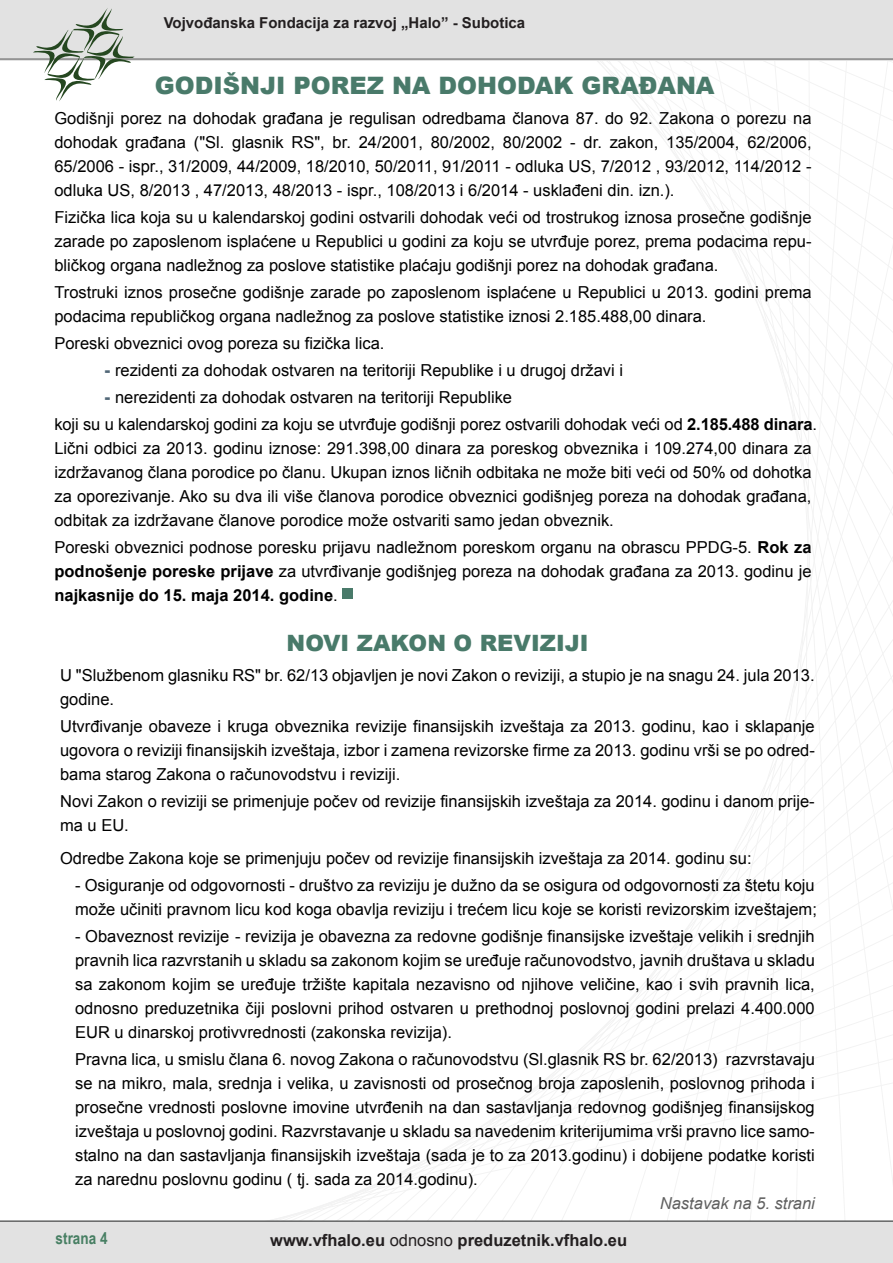
<style>
.page{position:relative;width:893px;height:1263px;background:#fff}
.page>*{position:absolute;margin:0;border:0;box-sizing:border-box;transform-origin:0 0}
.t1{font:900 24px "Arial";color:#497a6a}
.t2{font:900 22.5px "Arial";color:#497a6a}
.t3{font:16.5px/24px "Arial";color:#000;text-align:justify}
.t4{font:700 16.5px "Arial";color:#231f20}
.t5{font:italic 16.5px "Arial";color:#606060}
.t6{font:700 16.5px "Arial Narrow";color:#477f63}
.t7{font:700 15px "Arial";color:#231f20}
.s1{font-weight:900;color:#516777}
.s2{font-weight:700}
.s3{font-weight:400}
</style>
<div class="page">
<svg style="left:526px;top:101px;width:367px;height:994px"></svg>
<div style="left:0;top:1221px;width:893px;height:42px;background:#e2e2e2"></div>
<hr style="left:0;top:58px;width:893px;height:2px;background:#848484">
<svg style="left:2px;top:0;width:891px;height:101px"></svg>
<hr style="left:0;top:1220px;width:893px;height:2px;background:#636464">
<div style="left:342px;top:588px;width:11px;height:11px;background:#497a6a"></div>
<p class="t7" style="left:164px;top:13px;width:363px">Vojvođanska Fondacija za razvoj „Halo” - Subotica</p>
<h1 class="t1" style="left:155px;top:68px;width:561px">GODIŠNJI POREZ NA DOHODAK GRAĐANA</h1>
<p class="t3" style="left:54px;top:106px;width:759px">Godišnji porez na dohodak građana je regulisan odredbama članova 87. do 92. Zakona o porezu na dohodak građana ("Sl. glasnik RS", br. 24/2001, 80/2002, 80/2002 - dr. zakon, 135/2004, 62/2006, 65/2006 - ispr., 31/2009, 44/2009, 18/2010, 50/2011, 91/2011 - odluka US, 7/2012 , 93/2012, 114/2012 - odluka US, 8/2013 , 47/2013, 48/2013 - ispr., 108/2013 i 6/2014 - usklađeni din. izn.).</p>
<p class="t3" style="left:54px;top:205px;width:759px">Fizička lica koja su u kalendarskoj godini ostvarili dohodak veći od trostrukog iznosa prosečne godišnje zarade po zaposlenom isplaćene u Republici u godini za koju se utvrđuje porez, prema podacima repu&shy;bličkog organa nadležnog za poslove statistike plaćaju godišnji porez na dohodak građana.</p>
<p class="t3" style="left:54px;top:280px;width:759px">Trostruki iznos prosečne godišnje zarade po zaposlenom isplaćene u Republici u 2013. godini prema podacima republičkog organa nadležnog za poslove statistike iznosi 2.185.488,00 dinara.</p>
<p class="t3" style="left:54px;top:331px;width:332px">Poreski obveznici ovog poreza su fizička lica.</p>
<p class="t3" style="left:105px;top:358px;width:520px"><span class="s1">-</span> rezidenti za dohodak ostvaren na teritoriji Republike i u drugoj državi i</p>
<p class="t3" style="left:54px;top:384px;width:764px;line-height:27px;text-indent:50px"><span class="s1">-</span> nerezidenti za dohodak ostvaren na teritoriji Republike<br>koji su u kalendarskoj godini za koju se utvrđuje godišnji porez ostvarili dohodak veći od <span class="s2">2.185.488 dinara</span>.</p>
<p class="t3" style="left:54px;top:436px;width:759px">Lični odbici za 2013. godinu iznose: 291.398,00 dinara za poreskog obveznika i 109.274,00 dinara za izdržavanog člana porodice po članu. Ukupan iznos ličnih odbitaka ne može biti veći od 50% od dohotka za oporezivanje. Ako su dva ili više članova porodice obveznici godišnjeg poreza na dohodak građana, odbitak za izdržavane članove porodice može ostvariti samo jedan obveznik.</p>
<p class="t3" style="left:54px;top:535px;width:759px">Poreski obveznici podnose poresku prijavu nadležnom poreskom organu na obrascu PPDG-5. <span class="s2">Rok za podnošenje poreske prijave</span> za utvrđivanje godišnjeg poreza na dohodak građana za 2013. godinu je <span class="s2">najkasnije do 15. maja 2014. godine</span>.</p>
<h2 class="t2" style="left:287px;top:627px;width:303px">NOVI ZAKON O REVIZIJI</h2>
<p class="t3" style="left:60px;top:663px;width:756px">U "Službenom glasniku RS" br. 62/13 objavljen je novi Zakon o reviziji, a stupio je na snagu 24. jula 2013. godine.</p>
<p class="t3" style="left:60px;top:714px;width:756px">Utvrđivanje obaveze i kruga obveznika revizije finansijskih izveštaja za 2013. godinu, kao i sklapanje ugovora o reviziji finansijskih izveštaja, izbor i zamena revizorske firme za 2013. godinu vrši se po odred&shy;bama starog Zakona o računovodstvu i reviziji.</p>
<p class="t3" style="left:60px;top:789px;width:756px">Novi Zakon o reviziji se primenjuje počev od revizije finansijskih izveštaja za 2014. godinu i danom prije&shy;ma u EU.</p>
<p class="t3" style="left:60px;top:846px;width:693px">Odredbe Zakona koje se primenjuju počev od revizije finansijskih izveštaja za 2014. godinu su:</p>
<p class="t3" style="left:75px;top:873px;width:743px">- Osiguranje od odgovornosti - društvo za reviziju je dužno da se osigura od odgovornosti za štetu koju može učiniti pravnom licu kod koga obavlja reviziju i trećem licu koje se koristi revizorskim izveštajem;</p>
<p class="t3" style="left:75px;top:924px;width:741px">- Obaveznost revizije - revizija je obavezna za redovne godišnje finansijske izveštaje velikih i srednjih pravnih lica razvrstanih u skladu sa zakonom kojim se uređuje računovodstvo, javnih društava u skladu sa zakonom kojim se uređuje tržište kapitala nezavisno od njihove veličine, kao i svih pravnih lica, odnosno preduzetnika čiji poslovni prihod ostvaren u prethodnoj poslovnoj godini prelazi 4.400.000<br>EUR u dinarskoj protivvrednosti (zakonska revizija).</p>
<p class="t3" style="left:75px;top:1048px;width:741px">Pravna lica, u smislu člana 6. novog Zakona o računovodstvu (Sl.glasnik RS br. 62/2013) razvrstavaju se na mikro, mala, srednja i velika, u zavisnosti od prosečnog broja zaposlenih, poslovnog prihoda i prosečne vrednosti poslovne imovine utvrđenih na dan sastavljanja redovnog godišnjeg finansijskog izveštaja u poslovnoj godini. Razvrstavanje u skladu sa navedenim kriterijumima vrši pravno lice samo&shy;stalno na dan sastavljanja finansijskih izveštaja (sada je to za 2013.godinu) i dobijene podatke koristi za narednu poslovnu godinu ( tj. sada za 2014.godinu).</p>
<p class="t5" style="left:660px;top:1193px;width:156px">Nastavak na 5. strani</p>
<p class="t6" style="left:56px;top:1226px;width:53px">strana 4</p>
<p class="t4" style="left:270px;top:1229px;width:359px">www.vfhalo.eu <span class="s3">odnosno</span> preduzetnik.vfhalo.eu</p>
</div>
